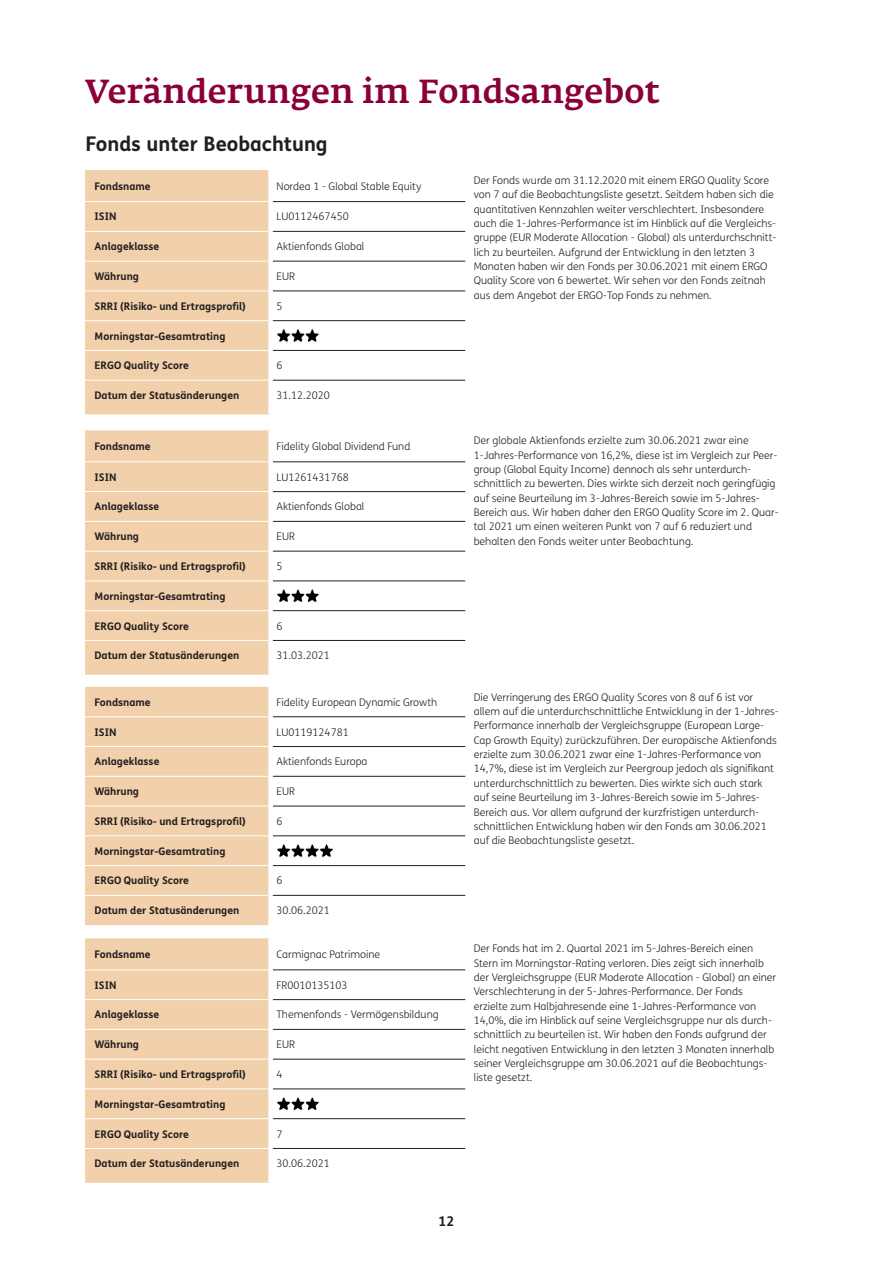
<style>
.page{position:relative;width:893px;height:1263px;background:#fff}
.page>*{position:absolute;margin:0;border:0;box-sizing:border-box;transform-origin:0 0}
.t1{font:500 33px "Fedra Serif A Pro";letter-spacing:.01em;color:#8b0039}
.t2{font:700 20.25px "FS Me";color:#231f20}
.t3{font:700 13.5px "FS Me";color:#231f20}
.t4{font:300 10.5px/14.4px "FS Me";color:#231f20}
.t5{font:700 10.5px "FS Me";color:#231f20}
</style>
<div class="page">
<div style="left:85px;top:430px;width:183px;height:245px;background:#f1d0ab"></div>
<hr style="left:273px;top:462px;width:192px;height:1px;background:#231f20">
<hr style="left:273px;top:491px;width:192px;height:1px;background:#231f20">
<hr style="left:273px;top:521px;width:192px;height:1px;background:#231f20">
<hr style="left:273px;top:551px;width:192px;height:1px;background:#231f20">
<hr style="left:273px;top:581px;width:192px;height:1px;background:#231f20">
<hr style="left:273px;top:610px;width:192px;height:1px;background:#231f20">
<hr style="left:273px;top:640px;width:192px;height:1px;background:#231f20">
<hr style="left:85px;top:462px;width:183px;height:1px;background:#fff">
<hr style="left:85px;top:491px;width:183px;height:1px;background:#fff">
<hr style="left:85px;top:521px;width:183px;height:1px;background:#fff">
<hr style="left:85px;top:551px;width:183px;height:1px;background:#fff">
<hr style="left:85px;top:581px;width:183px;height:1px;background:#fff">
<hr style="left:85px;top:610px;width:183px;height:1px;background:#fff">
<hr style="left:85px;top:640px;width:183px;height:1px;background:#fff">
<svg style="left:276px;top:589px;width:43px;height:14px"></svg>
<div style="left:85px;top:170px;width:183px;height:244px;background:#f1d0ab"></div>
<hr style="left:273px;top:201px;width:192px;height:1px;background:#231f20">
<hr style="left:273px;top:231px;width:192px;height:1px;background:#231f20">
<hr style="left:273px;top:261px;width:192px;height:1px;background:#231f20">
<hr style="left:273px;top:291px;width:192px;height:1px;background:#231f20">
<hr style="left:273px;top:320px;width:192px;height:1px;background:#231f20">
<hr style="left:273px;top:350px;width:192px;height:1px;background:#231f20">
<hr style="left:273px;top:380px;width:192px;height:1px;background:#231f20">
<hr style="left:85px;top:201px;width:183px;height:1px;background:#fff">
<hr style="left:85px;top:231px;width:183px;height:1px;background:#fff">
<hr style="left:85px;top:261px;width:183px;height:1px;background:#fff">
<hr style="left:85px;top:291px;width:183px;height:1px;background:#fff">
<hr style="left:85px;top:320px;width:183px;height:1px;background:#fff">
<hr style="left:85px;top:350px;width:183px;height:1px;background:#fff">
<hr style="left:85px;top:380px;width:183px;height:1px;background:#fff">
<svg style="left:276px;top:329px;width:43px;height:14px"></svg>
<div style="left:85px;top:938px;width:183px;height:245px;background:#f1d0ab"></div>
<hr style="left:273px;top:969px;width:192px;height:1px;background:#231f20">
<hr style="left:273px;top:999px;width:192px;height:1px;background:#231f20">
<hr style="left:273px;top:1029px;width:192px;height:1px;background:#231f20">
<hr style="left:273px;top:1059px;width:192px;height:1px;background:#231f20">
<hr style="left:273px;top:1089px;width:192px;height:1px;background:#231f20">
<hr style="left:273px;top:1118px;width:192px;height:1px;background:#231f20">
<hr style="left:273px;top:1148px;width:192px;height:1px;background:#231f20">
<hr style="left:85px;top:969px;width:183px;height:1px;background:#fff">
<hr style="left:85px;top:999px;width:183px;height:1px;background:#fff">
<hr style="left:85px;top:1029px;width:183px;height:1px;background:#fff">
<hr style="left:85px;top:1059px;width:183px;height:1px;background:#fff">
<hr style="left:85px;top:1089px;width:183px;height:1px;background:#fff">
<hr style="left:85px;top:1118px;width:183px;height:1px;background:#fff">
<hr style="left:85px;top:1148px;width:183px;height:1px;background:#fff">
<svg style="left:276px;top:1097px;width:43px;height:14px"></svg>
<hr style="left:273px;top:716px;width:192px;height:1px;background:#231f20">
<hr style="left:273px;top:746px;width:192px;height:1px;background:#231f20">
<hr style="left:273px;top:776px;width:192px;height:1px;background:#231f20">
<hr style="left:273px;top:806px;width:192px;height:1px;background:#231f20">
<hr style="left:273px;top:835px;width:192px;height:1px;background:#231f20">
<hr style="left:273px;top:865px;width:192px;height:1px;background:#231f20">
<hr style="left:273px;top:895px;width:192px;height:1px;background:#231f20">
<svg style="left:85px;top:687px;width:249px;height:239px"></svg>
<h1 class="t1" style="left:85px;top:72px;width:576px">Veränderungen im Fondsangebot</h1>
<h2 class="t2" style="left:86px;top:128px;width:243px">Fonds unter Beobachtung</h2>
<p class="t5" style="left:95px;top:178px;width:58px">Fondsname</p>
<p class="t4" style="left:277px;top:179px;width:146px">Nordea 1 - Global Stable Equity</p>
<p class="t4" style="left:474px;top:173px;width:304px">Der Fonds wurde am 31.12.2020 mit einem ERGO Quality Score von 7 auf die Beobachtungsliste gesetzt. Seitdem haben sich die quantitativen Kennzahlen weiter verschlechtert. Insbesondere auch die 1-Jahres-Performance ist im Hinblick auf die Vergleichs&shy;gruppe (EUR Moderate Allocation - Global) als unterdurchschnitt&shy;lich zu beurteilen. Aufgrund der Entwicklung in den letzten 3<br>Monaten haben wir den Fonds per 30.06.2021 mit einem ERGO Quality Score von 6 bewertet. Wir sehen vor den Fonds zeitnah aus dem Angebot der ERGO-Top Fonds zu nehmen.</p>
<p class="t5" style="left:95px;top:209px;width:23px">ISIN</p>
<p class="t4" style="left:277px;top:209px;width:74px">LU0112467450</p>
<p class="t5" style="left:95px;top:238px;width:66px">Anlageklasse</p>
<p class="t4" style="left:277px;top:239px;width:89px">Aktienfonds Global</p>
<p class="t5" style="left:95px;top:268px;width:46px">Währung</p>
<p class="t4" style="left:277px;top:269px;width:20px">EUR</p>
<p class="t5" style="left:95px;top:298px;width:153px">SRRI (Risiko- und Ertragsprofil)</p>
<p class="t4" style="left:277px;top:299px;width:8px">5</p>
<p class="t5" style="left:95px;top:328px;width:132px">Morningstar-Gesamtrating</p>
<p class="t5" style="left:95px;top:357px;width:96px">ERGO Quality Score</p>
<p class="t4" style="left:277px;top:358px;width:8px">6</p>
<p class="t5" style="left:95px;top:387px;width:146px">Datum der Statusänderungen</p>
<p class="t4" style="left:277px;top:388px;width:55px">31.12.2020</p>
<p class="t5" style="left:95px;top:438px;width:58px">Fondsname</p>
<p class="t4" style="left:277px;top:439px;width:135px">Fidelity Global Dividend Fund</p>
<p class="t4" style="left:474px;top:433px;width:306px">Der globale Aktienfonds erzielte zum 30.06.2021 zwar eine 1-Jahres-Performance von 16,2%, diese ist im Vergleich zur Peer&shy;group (Global Equity Income) dennoch als sehr unterdurch&shy;schnittlich zu bewerten. Dies wirkte sich derzeit noch geringfügig auf seine Beurteilung im 3-Jahres-Bereich sowie im 5-Jahres-Bereich aus. Wir haben daher den ERGO Quality Score im 2. Quar&shy;tal 2021 um einen weiteren Punkt von 7 auf 6 reduziert und behalten den Fonds weiter unter Beobachtung.</p>
<p class="t5" style="left:95px;top:469px;width:23px">ISIN</p>
<p class="t4" style="left:277px;top:469px;width:74px">LU1261431768</p>
<p class="t5" style="left:95px;top:499px;width:66px">Anlageklasse</p>
<p class="t4" style="left:277px;top:499px;width:89px">Aktienfonds Global</p>
<p class="t5" style="left:95px;top:528px;width:46px">Währung</p>
<p class="t4" style="left:277px;top:529px;width:20px">EUR</p>
<p class="t5" style="left:95px;top:558px;width:153px">SRRI (Risiko- und Ertragsprofil)</p>
<p class="t4" style="left:277px;top:559px;width:8px">5</p>
<p class="t5" style="left:95px;top:588px;width:132px">Morningstar-Gesamtrating</p>
<p class="t5" style="left:95px;top:618px;width:96px">ERGO Quality Score</p>
<p class="t4" style="left:277px;top:618px;width:8px">6</p>
<p class="t5" style="left:95px;top:647px;width:146px">Datum der Statusänderungen</p>
<p class="t4" style="left:277px;top:648px;width:55px">31.03.2021</p>
<p class="t5" style="left:95px;top:694px;width:58px">Fondsname</p>
<p class="t4" style="left:277px;top:694px;width:162px">Fidelity European Dynamic Growth</p>
<p class="t4" style="left:474px;top:689px;width:307px">Die Verringerung des ERGO Quality Scores von 8 auf 6 ist vor allem auf die unterdurchschnittliche Entwicklung in der 1-Jahres-Performance innerhalb der Vergleichsgruppe (European Large-Cap Growth Equity) zurückzuführen. Der europäische Aktienfonds erzielte zum 30.06.2021 zwar eine 1-Jahres-Performance von 14,7%, diese ist im Vergleich zur Peergroup jedoch als signifikant unterdurchschnittlich zu bewerten. Dies wirkte sich auch stark auf seine Beurteilung im 3-Jahres-Bereich sowie im 5-Jahres-Bereich aus. Vor allem aufgrund der kurzfristigen unterdurch&shy;schnittlichen Entwicklung haben wir den Fonds am 30.06.2021 auf die Beobachtungsliste gesetzt.</p>
<p class="t5" style="left:95px;top:724px;width:23px">ISIN</p>
<p class="t4" style="left:277px;top:724px;width:74px">LU0119124781</p>
<p class="t5" style="left:95px;top:753px;width:66px">Anlageklasse</p>
<p class="t4" style="left:277px;top:754px;width:92px">Aktienfonds Europa</p>
<p class="t5" style="left:95px;top:783px;width:46px">Währung</p>
<p class="t4" style="left:277px;top:784px;width:20px">EUR</p>
<p class="t5" style="left:95px;top:813px;width:153px">SRRI (Risiko- und Ertragsprofil)</p>
<p class="t4" style="left:277px;top:814px;width:8px">6</p>
<p class="t5" style="left:95px;top:843px;width:132px">Morningstar-Gesamtrating</p>
<p class="t5" style="left:95px;top:872px;width:96px">ERGO Quality Score</p>
<p class="t4" style="left:277px;top:873px;width:8px">6</p>
<p class="t5" style="left:95px;top:902px;width:146px">Datum der Statusänderungen</p>
<p class="t4" style="left:277px;top:903px;width:55px">30.06.2021</p>
<p class="t5" style="left:95px;top:946px;width:58px">Fondsname</p>
<p class="t4" style="left:277px;top:947px;width:105px">Carmignac Patrimoine</p>
<p class="t4" style="left:474px;top:941px;width:304px">Der Fonds hat im 2. Quartal 2021 im 5-Jahres-Bereich einen Stern im Morningstar-Rating verloren. Dies zeigt sich innerhalb der Vergleichsgruppe (EUR Moderate Allocation - Global) an einer Verschlechterung in der 5-Jahres-Performance. Der Fonds erzielte zum Halbjahresende eine 1-Jahres-Performance von 14,0%, die im Hinblick auf seine Vergleichsgruppe nur als durch&shy;schnittlich zu beurteilen ist. Wir haben den Fonds aufgrund der leicht negativen Entwicklung in den letzten 3 Monaten innerhalb seiner Vergleichsgruppe am 30.06.2021 auf die Beobachtungs&shy;liste gesetzt.</p>
<p class="t5" style="left:95px;top:977px;width:23px">ISIN</p>
<p class="t4" style="left:277px;top:977px;width:73px">FR0010135103</p>
<p class="t5" style="left:95px;top:1007px;width:66px">Anlageklasse</p>
<p class="t4" style="left:277px;top:1007px;width:164px">Themenfonds - Vermögensbildung</p>
<p class="t5" style="left:95px;top:1036px;width:46px">Währung</p>
<p class="t4" style="left:277px;top:1037px;width:20px">EUR</p>
<p class="t5" style="left:95px;top:1066px;width:153px">SRRI (Risiko- und Ertragsprofil)</p>
<p class="t4" style="left:277px;top:1067px;width:8px">4</p>
<p class="t5" style="left:95px;top:1096px;width:132px">Morningstar-Gesamtrating</p>
<p class="t5" style="left:95px;top:1126px;width:96px">ERGO Quality Score</p>
<p class="t4" style="left:277px;top:1126px;width:8px">7</p>
<p class="t5" style="left:95px;top:1155px;width:146px">Datum der Statusänderungen</p>
<p class="t4" style="left:277px;top:1156px;width:55px">30.06.2021</p>
<p class="t3" style="left:438px;top:1211px;width:17px">12</p>
</div>
